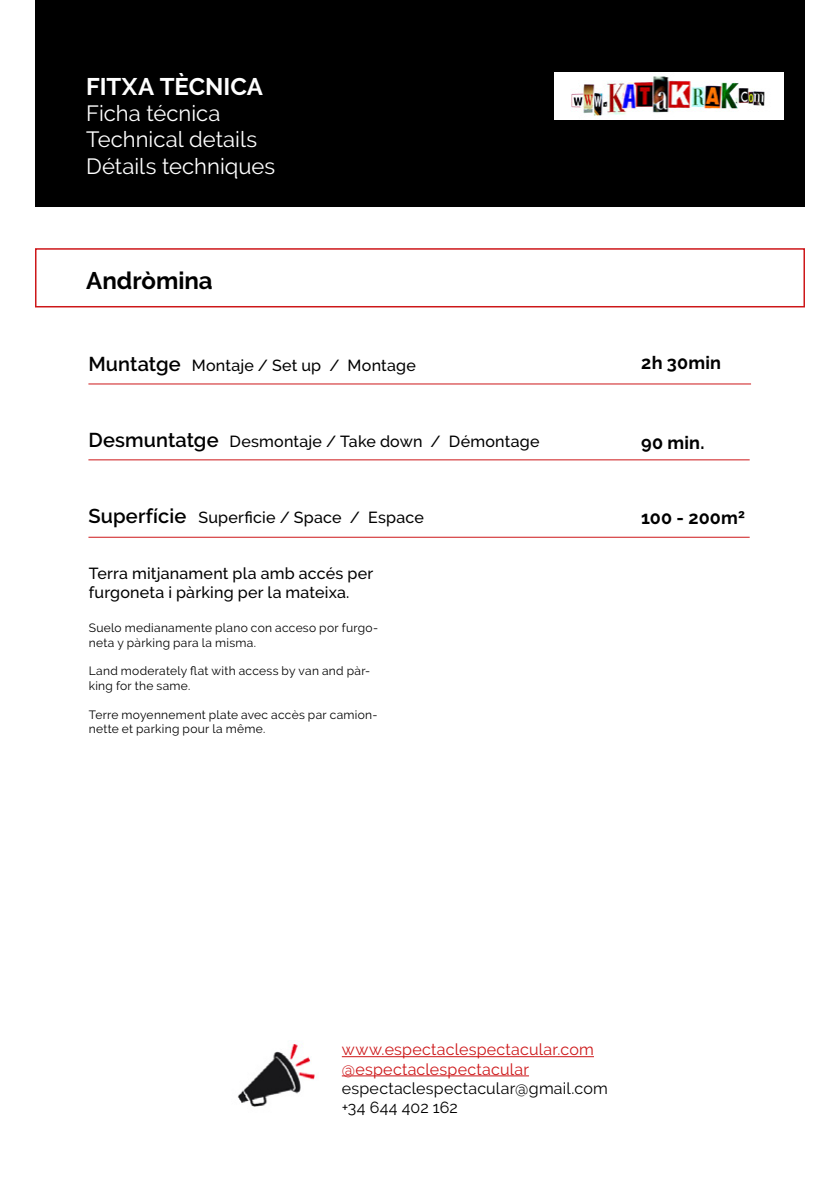
<style>
.page{position:relative;width:840px;height:1191px;background:#fff}
.page>*{position:absolute;margin:0;border:0;box-sizing:border-box;transform-origin:0 0}
.t1{font:700 24px "Raleway";letter-spacing:-.005em;color:#fff}
.t2{font:700 24px "Raleway";color:#000}
.t3{font:22px/26.4px "Raleway";color:#fff}
.t4{font:700 18px "Raleway";letter-spacing:.01em;color:#000}
.t5{font:500 16px/19.2px "Raleway";letter-spacing:.015em;color:#000}
.t6{font:16px/19.2px "Raleway";letter-spacing:.015em;color:#cd1719}
.t7{font:16px/19.2px "Raleway";letter-spacing:.015em;color:#000}
.t8{font:12px/14.4px "Raleway";letter-spacing:.025em;color:#000}
.s1{font-weight:600;font-size:20px}
.s2{font-family:"Roboto";font-weight:900}
</style>
<div class="page">
<div style="left:35px;top:0;width:769px;height:207px;background:#000"></div>
<div style="left:35px;top:248px;width:769px;height:59px;border:2px solid #cd1719"></div>
<img style="left:237px;top:1040px;width:78px;height:67px">
<hr style="left:341px;top:1056px;width:252px;height:1px;background:#cd1719">
<hr style="left:341px;top:1075px;width:187px;height:1px;background:#cd1719">
<img style="left:554px;top:72px;width:228px;height:47px">
<hr style="left:88px;top:383px;width:662px;height:1px;background:#cd1719">
<hr style="left:88px;top:459px;width:661px;height:1px;background:#cd1719">
<hr style="left:88px;top:537px;width:661px;height:1px;background:#cd1719">
<h1 class="t1" style="left:86px;top:72px;width:178px">FITXA TÈCNICA</h1>
<h2 class="t3" style="left:86px;top:100px;width:190px">Ficha técnica<br>Technical details<br>Détails techniques</h2>
<h1 class="t2" style="left:86px;top:267px;width:128px">Andròmina</h1>
<h3 class="t5" style="left:88px;top:356px;width:329px"><span class="s1">Muntatge</span> Montaje / Set up / Montage</h3>
<h3 class="t5" style="left:88px;top:432px;width:452px"><span class="s1">Desmuntatge</span> Desmontaje / Take down / Démontage</h3>
<h3 class="t5" style="left:88px;top:507px;width:337px"><span class="s1">Superfície</span> Superficie / Space / Espace</h3>
<h3 class="t5" style="left:89px;top:564px;width:286px">Terra mitjanament pla amb accés per furgoneta i pàrking per la mateixa.</h3>
<p class="t8" style="left:89px;top:620px;width:290px">Suelo medianamente plano con acceso por furgo&shy;neta y pàrking para la misma.</p>
<p class="t8" style="left:89px;top:664px;width:283px">Land moderately flat with access by van and pàr&shy;king for the same.</p>
<p class="t8" style="left:89px;top:707px;width:290px">Terre moyennement plate avec accès par camion&shy;nette et parking pour la même.</p>
<h3 class="t4" style="left:641px;top:352px;width:81px">2h 30min</h3>
<h3 class="t4" style="left:640px;top:432px;width:65px">90 min.</h3>
<h3 class="t4" style="left:640px;top:508px;width:106px">100 - 200m<span class="s2">²</span></h3>
<h3 class="t6" style="left:341px;top:1040px;width:253px">www.espectaclespectacular.com @espectaclespectacular</h3>
<h3 class="t7" style="left:341px;top:1078px;width:267px">espectaclespectacular@gmail.com +34 644 402 162</h3>
</div>
